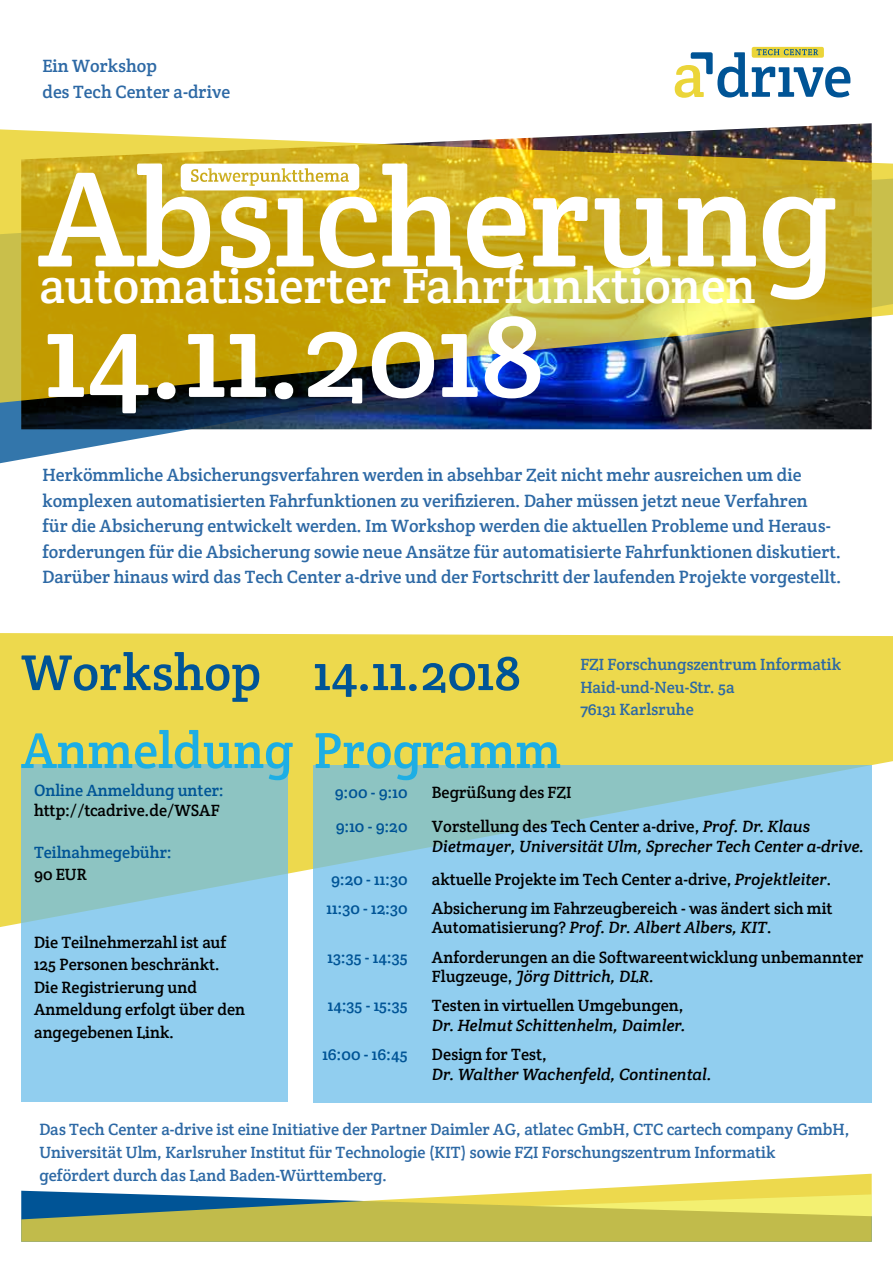
<style>
.page{position:relative;width:893px;height:1263px;background:#fff}
.page>*{position:absolute;margin:0;border:0;box-sizing:border-box;transform-origin:0 0}
.t1{font:123px "Crete Round";color:#fff}
.t2{font:51px "Crete Round";color:#005496}
.t3{font:51px "Crete Round";color:#1daee4}
.t4{font:49.95px "Crete Round";color:#fff}
.t5{font:18px/25.5px "Crete Round";color:#2d69a5}
.t6{font:16.5px/22.5px "Crete Round";color:#000}
.t7{font:16.5px/23.2px "Crete Round";color:#2d69a5}
.t8{font:italic 16.5px/19.8px "Crete Round";color:#000}
.t9{font:16.5px "Crete Round";color:#005496}
.s1{font-style:normal}
.s2{font-style:italic}
</style>
<div class="page">
<svg style="left:0;top:405px;width:872px;height:59px"></svg>
<img style="left:0;top:123px;width:893px;height:282px">
<div style="left:752px;top:47px;width:72px;height:11px;background:#ebd539;border-radius:2px"></div>
<svg style="left:675px;top:49px;width:175px;height:49px"></svg>
<svg style="left:21px;top:1174px;width:851px;height:68px;fill:#c1bb4d"></svg>
<svg style="left:38px;top:164px;width:797px;height:136px"></svg>
<div style="left:0;top:633px;width:893px;height:294px;background:#edd94d"></div>
<svg style="left:21px;top:765px;width:267px;height:337px;background:#8fcadd"></svg>
<svg style="left:313px;top:765px;width:559px;height:337px;background:#90cce8"></svg>
<p class="t5" style="left:43px;top:53px;width:189px">Ein Workshop<br>des Tech Center a-drive</p>
<h3 class="t4" style="left:39px;top:253px;width:718px">automatisierter Fahrfunktionen</h3>
<h1 class="t1" style="left:45px;top:275px;width:503px">14.11.2018</h1>
<p class="t5" style="left:43px;top:462px;width:800px">Herkömmliche Absicherungsverfahren werden in absehbar Zeit nicht mehr ausreichen um die komplexen automatisierten Fahrfunktionen zu verifizieren. Daher müssen jetzt neue Verfahren<br>für die Absicherung entwickelt werden. Im Workshop werden die aktuellen Probleme und Heraus&shy;forderungen für die Absicherung sowie neue Ansätze für automatisierte Fahrfunktionen diskutiert.<br>Darüber hinaus wird das Tech Center a-drive und der Fortschritt der laufenden Projekte vorgestellt.</p>
<h2 class="t2" style="left:21px;top:640px;width:502px">Workshop 14.11.2018</h2>
<p class="t7" style="left:580px;top:653px;width:262px;line-height:22.5px">FZI Forschungszentrum Informatik<br>Haid-und-Neu-Str. 5a<br>76131 Karlsruhe</p>
<h2 class="t3" style="left:21px;top:717px;width:541px">Anmeldung Programm</h2>
<p class="t9" style="left:335px;top:782px;width:74px">9:00 - 9:10</p>
<p class="t6" style="left:432px;top:781px;width:141px">Begrüßung des FZI</p>
<p class="t9" style="left:336px;top:816px;width:73px">9:10 - 9:20</p>
<p class="t8" style="left:432px;top:817px;width:434px"><span class="s1">Vorstellung des Tech Center a-drive,</span> Prof. Dr. Klaus<br>Dietmayer, Universität Ulm, Sprecher Tech Center a-drive.</p>
<p class="t9" style="left:331px;top:868px;width:78px">9:20 - 11:30</p>
<p class="t6" style="left:432px;top:867px;width:401px">aktuelle Projekte im Tech Center a-drive, <span class="s2">Projektleiter</span>.</p>
<p class="t9" style="left:327px;top:897px;width:82px">11:30 - 12:30</p>
<p class="t6" style="left:432px;top:898px;width:402px;line-height:19.8px">Absicherung im Fahrzeugbereich - was ändert sich mit<br>Automatisierung? <span class="s2">Prof. Dr. Albert Albers, KIT</span>.</p>
<p class="t9" style="left:328px;top:946px;width:81px">13:35 - 14:35</p>
<p class="t6" style="left:432px;top:947px;width:433px;line-height:19.8px">Anforderungen an die Softwareentwicklung unbemannter<br>Flugzeuge, <span class="s2">Jörg Dittrich, DLR.</span></p>
<p class="t9" style="left:328px;top:995px;width:81px">14:35 - 15:35</p>
<p class="t6" style="left:432px;top:994px;width:253px">Testen in virtuellen Umgebungen,</p>
<p class="t8" style="left:432px;top:1015px;width:255px">Dr. Helmut Schittenhelm, Daimler.</p>
<p class="t9" style="left:322px;top:1044px;width:87px">16:00 - 16:45</p>
<p class="t6" style="left:432px;top:1043px;width:117px">Design for Test,</p>
<p class="t8" style="left:432px;top:1064px;width:281px">Dr. Walther Wachenfeld, Continental.</p>
<p class="t9" style="left:34px;top:780px;width:191px">Online Anmeldung unter:</p>
<p class="t6" style="left:34px;top:798px;width:187px">http://tcadrive.de/WSAF</p>
<p class="t9" style="left:34px;top:842px;width:139px">Teilnahmegebühr:</p>
<p class="t6" style="left:34px;top:863px;width:54px">90 EUR</p>
<p class="t6" style="left:34px;top:931px;width:213px">Die Teilnehmerzahl ist auf<br>125 Personen beschränkt.<br>Die Registrierung und<br>Anmeldung erfolgt über den angegebenen Link.</p>
<p class="t7" style="left:39px;top:1117px;width:812px">Das Tech Center a-drive ist eine Initiative der Partner Daimler AG, atlatec GmbH, CTC cartech company GmbH,<br>Universität Ulm, Karlsruher Institut für Technologie (KIT) sowie FZI Forschungszentrum Informatik gefördert durch das Land Baden-Württemberg.</p>
</div>
